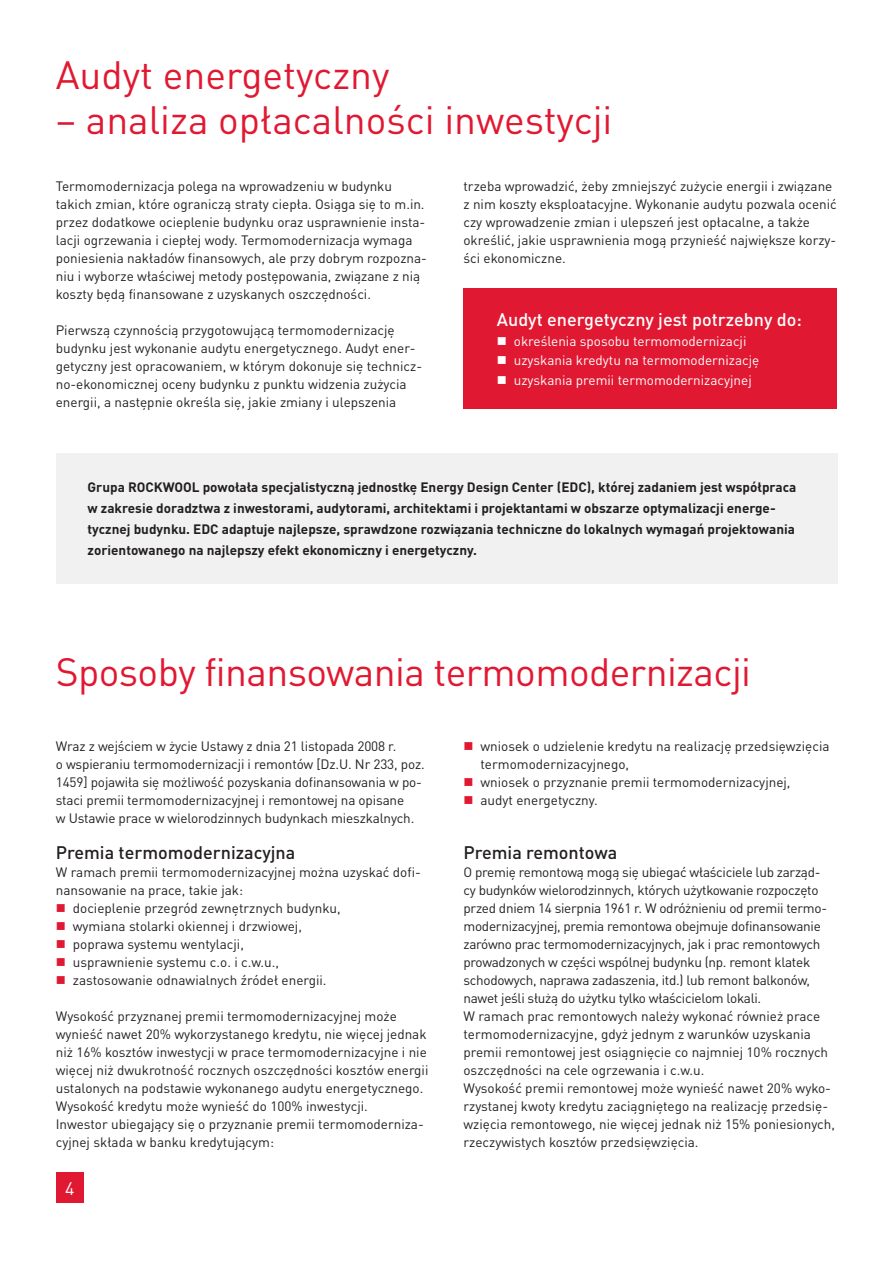
<style>
.page{position:relative;width:893px;height:1263px;background:#fff}
.page>*{position:absolute;margin:0;border:0;box-sizing:border-box;transform-origin:0 0}
.t1{font:39px "DIN Pro";letter-spacing:-.01em;color:#e11831}
.t2{font:500 18px "DIN Pro";color:#231f20}
.t3{font:500 18px "DIN Pro";color:#fff}
.t4{font:18px "DIN Pro";color:#fff}
.t5{font:13.5px/18px "DIN Pro";color:#231f20}
.t6{font:13.5px/18px "DIN Pro";letter-spacing:-.02em;color:#231f20}
.t7{font:700 13.5px/21px "DIN Pro";color:#231f20}
.t8{font:13.5px "DIN Pro";color:#fff}
.s1{color:#e11831}
</style>
<div class="page">
<div style="left:56px;top:1173px;width:28px;height:30px;background:#e11831"></div>
<div style="left:463px;top:289px;width:374px;height:120px;background:#e11831"></div>
<div style="left:56px;top:453px;width:781px;height:131px;background:#f1f1f2"></div>
<h1 class="t1" style="left:56px;top:61px;width:335px">Audyt energetyczny</h1>
<h1 class="t1" style="left:56px;top:106px;width:558px">– analiza opłacalności inwestycji</h1>
<p class="t5" style="left:56px;top:178px;width:373px">Termomodernizacja polega na wprowadzeniu w budynku takich zmian, które ograniczą straty ciepła. Osiąga się to m.in. przez dodatkowe ocieplenie budynku oraz usprawnienie insta&shy;lacji ogrzewania i ciepłej wody. Termomodernizacja wymaga poniesienia nakładów finansowych, ale przy dobrym rozpozna&shy;niu i wyborze właściwej metody postępowania, związane z nią koszty będą finansowane z uzyskanych oszczędności.</p>
<p class="t5" style="left:56px;top:322px;width:368px">Pierwszą czynnością przygotowującą termomodernizację budynku jest wykonanie audytu energetycznego. Audyt ener&shy;getyczny jest opracowaniem, w którym dokonuje się technicz&shy;no-ekonomicznej oceny budynku z punktu widzenia zużycia energii, a następnie określa się, jakie zmiany i ulepszenia</p>
<p class="t5" style="left:463px;top:178px;width:375px">trzeba wprowadzić, żeby zmniejszyć zużycie energii i związane z nim koszty eksploatacyjne. Wykonanie audytu pozwala ocenić czy wprowadzenie zmian i ulepszeń jest opłacalne, a także określić, jakie usprawnienia mogą przynieść największe korzy&shy;ści ekonomiczne.</p>
<h2 class="t3" style="left:497px;top:313px;width:306px">Audyt energetyczny jest potrzebny do:</h2>
<p class="t8" style="left:497px;top:336px;width:251px">■ określenia sposobu termomodernizacji</p>
<p class="t8" style="left:497px;top:355px;width:264px">■ uzyskania kredytu na termomodernizację</p>
<p class="t8" style="left:497px;top:375px;width:256px">■ uzyskania premii termomodernizacyjnej</p>
<p class="t7" style="left:88px;top:478px;width:710px">Grupa ROCKWOOL powołała specjalistyczną jednostkę Energy Design Center (EDC), której zadaniem jest współpraca w zakresie doradztwa z inwestorami, audytorami, architektami i projektantami w obszarze optymalizacji energe&shy;tycznej budynku. EDC adaptuje najlepsze, sprawdzone rozwiązania techniczne do lokalnych wymagań projektowania zorientowanego na najlepszy efekt ekonomiczny i energetyczny.</p>
<h1 class="t1" style="left:56px;top:658px;width:697px">Sposoby finansowania termomodernizacji</h1>
<p class="t5" style="left:56px;top:739px;width:370px">Wraz z wejściem w życie Ustawy z dnia 21 listopada 2008 r.<br>o wspieraniu termomodernizacji i remontów [Dz.U. Nr 233, poz.<br>1459] pojawiła się możliwość pozyskania dofinansowania w po&shy;staci premii termomodernizacyjnej i remontowej na opisane<br>w Ustawie prace w wielorodzinnych budynkach mieszkalnych.</p>
<h2 class="t2" style="left:56px;top:846px;width:241px">Premia termomodernizacyjna</h2>
<p class="t5" style="left:56px;top:865px;width:366px">W ramach premii termomodernizacyjnej można uzyskać dofi&shy;nansowanie na prace, takie jak:</p>
<p class="t5" style="left:56px;top:901px;width:286px"><span class="s1">■</span> docieplenie przegród zewnętrznych budynku,</p>
<p class="t5" style="left:56px;top:919px;width:248px"><span class="s1">■</span> wymiana stolarki okiennej i drzwiowej,</p>
<p class="t5" style="left:56px;top:937px;width:190px"><span class="s1">■</span> poprawa systemu wentylacji,</p>
<p class="t5" style="left:56px;top:955px;width:225px"><span class="s1">■</span> usprawnienie systemu c.o. i c.w.u.,</p>
<p class="t5" style="left:56px;top:973px;width:272px"><span class="s1">■</span> zastosowanie odnawialnych źródeł energii.</p>
<p class="t5" style="left:56px;top:1009px;width:374px">Wysokość przyznanej premii termomodernizacyjnej może wynieść nawet 20% wykorzystanego kredytu, nie więcej jednak niż 16% kosztów inwestycji w prace termomodernizacyjne i nie więcej niż dwukrotność rocznych oszczędności kosztów energii ustalonych na podstawie wykonanego audytu energetycznego.<br>Wysokość kredytu może wynieść do 100% inwestycji.<br>Inwestor ubiegający się o przyznanie premii termomoderniza&shy;cyjnej składa w banku kredytującym:</p>
<h2 class="t4" style="left:65px;top:1182px;width:11px">4</h2>
<p class="t5" style="left:480px;top:739px;width:350px;text-indent:-17px"><span class="s1">■</span> wniosek o udzielenie kredytu na realizację przedsięwzięcia termomodernizacyjnego,</p>
<p class="t5" style="left:463px;top:775px;width:328px"><span class="s1">■</span> wniosek o przyznanie premii termomodernizacyjnej,</p>
<p class="t5" style="left:463px;top:793px;width:136px"><span class="s1">■</span> audyt energetyczny.</p>
<h2 class="t2" style="left:463px;top:846px;width:155px">Premia remontowa</h2>
<p class="t6" style="left:463px;top:865px;width:373px">O premię remontową mogą się ubiegać właściciele lub zarząd&shy;cy budynków wielorodzinnych, których użytkowanie rozpoczęto przed dniem 14 sierpnia 1961 r. W odróżnieniu od premii termo&shy;modernizacyjnej, premia remontowa obejmuje dofinansowanie zarówno prac termomodernizacyjnych, jak i prac remontowych prowadzonych w części wspólnej budynku (np. remont klatek schodowych, naprawa zadaszenia, itd.) lub remont balkonów, nawet jeśli służą do użytku tylko właścicielom lokali.<br>W ramach prac remontowych należy wykonać również prace termomodernizacyjne, gdyż jednym z warunków uzyskania premii remontowej jest osiągnięcie co najmniej 10% rocznych oszczędności na cele ogrzewania i c.w.u.<br>Wysokość premii remontowej może wynieść nawet 20% wyko&shy;rzystanej kwoty kredytu zaciągniętego na realizację przedsię&shy;wzięcia remontowego, nie więcej jednak niż 15% poniesionych, rzeczywistych kosztów przedsięwzięcia.</p>
</div>
